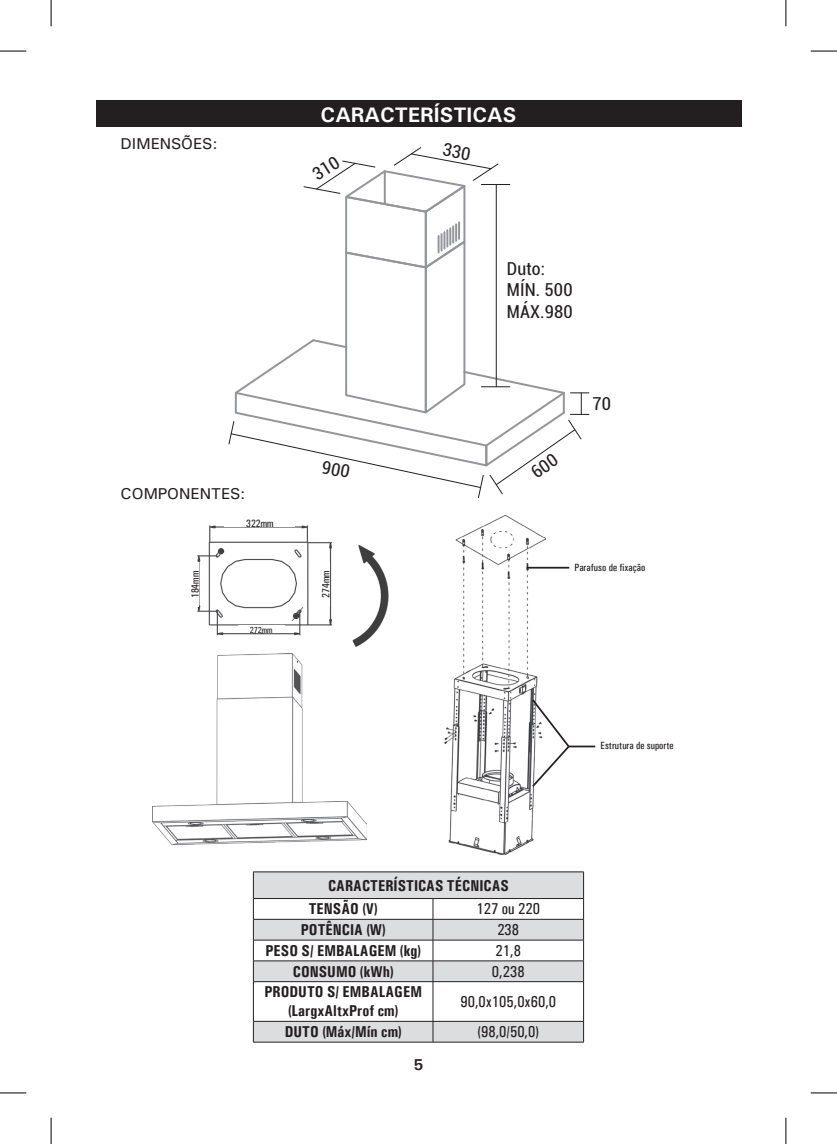
<style>
.page{position:relative;width:837px;height:1144px;background:#fff}
.page>*{position:absolute;margin:0;border:0;box-sizing:border-box;transform-origin:0 0}
.t1{font:700 21px "Univers";color:#fff}
.t2{font:condensed 17.85px/21.5px "Roboto";letter-spacing:.01em;color:#231f20}
.t3{font:700 15.75px/18.9px "Univers Condensed";color:#231f20;text-align:center}
.t4{font:15.75px "Univers Condensed";color:#231f20}
.t5{font:15.75px "Univers";color:#231f20}
.t6{font:700 15.75px "Univers";color:#231f20}
.t7{font:10.5px "Univers Condensed";color:#231f20}
.t8{font:8.75px "Univers Condensed";color:#231f20}
</style>
<div class="page">
<img style="left:197px;top:525px;width:192px;height:122px">
<img style="left:152px;top:653px;width:214px;height:191px">
<div style="left:96px;top:101px;width:645px;height:26px;background:#231f20"></div>
<div style="left:225px;top:513px;width:70px;height:14px;background:#fff"></div>
<div style="left:185px;top:562px;width:14px;height:45px;background:#fff"></div>
<div style="left:315px;top:562px;width:14px;height:45px;background:#fff"></div>
<div style="left:238px;top:626px;width:46px;height:7px;background:#fff"></div>
<img style="left:444px;top:516px;width:101px;height:338px">
<hr style="left:526px;top:567px;width:43px;height:2px;background:#231f20">
<svg style="left:530px;top:697px;width:65px;height:92px"></svg>
<svg style="left:254px;top:872px;width:329px;height:170px;fill:#dcdddf"></svg>
<svg style="left:253px;top:872px;width:1px;height:109px"></svg>
<hr style="left:253px;top:982px;width:1px;height:39px;background:#231f20">
<svg style="left:253px;top:1022px;width:1px;height:20px"></svg>
<hr style="left:253px;top:871px;width:180px;height:1px;background:#231f20">
<hr style="left:433px;top:871px;width:150px;height:1px;background:#231f20">
<hr style="left:253px;top:898px;width:180px;height:1px;background:#231f20">
<hr style="left:253px;top:919px;width:180px;height:1px;background:#231f20">
<hr style="left:253px;top:940px;width:180px;height:1px;background:#231f20">
<hr style="left:253px;top:960px;width:180px;height:1px;background:#231f20">
<hr style="left:253px;top:981px;width:180px;height:1px;background:#231f20">
<hr style="left:253px;top:1021px;width:180px;height:1px;background:#231f20">
<hr style="left:253px;top:1042px;width:180px;height:1px;background:#231f20">
<svg style="left:432px;top:899px;width:1px;height:82px"></svg>
<hr style="left:432px;top:982px;width:1px;height:39px;background:#231f20">
<svg style="left:432px;top:1021px;width:1px;height:21px"></svg>
<svg style="left:583px;top:872px;width:1px;height:109px"></svg>
<hr style="left:583px;top:982px;width:1px;height:39px;background:#231f20">
<svg style="left:583px;top:1021px;width:1px;height:21px"></svg>
<hr style="left:433px;top:898px;width:150px;height:1px;background:#231f20">
<hr style="left:433px;top:919px;width:150px;height:1px;background:#231f20">
<hr style="left:433px;top:940px;width:150px;height:1px;background:#231f20">
<hr style="left:433px;top:960px;width:150px;height:1px;background:#231f20">
<hr style="left:433px;top:981px;width:150px;height:1px;background:#231f20">
<hr style="left:433px;top:1021px;width:150px;height:1px;background:#231f20">
<hr style="left:433px;top:1042px;width:150px;height:1px;background:#231f20">
<svg style="left:0;top:51px;width:26px;height:1px"></svg>
<svg style="left:810px;top:51px;width:26px;height:1px"></svg>
<svg style="left:0;top:1092px;width:26px;height:1px"></svg>
<svg style="left:810px;top:1092px;width:26px;height:1px"></svg>
<svg style="left:51px;top:0;width:1px;height:26px"></svg>
<svg style="left:51px;top:1118px;width:1px;height:26px"></svg>
<svg style="left:785px;top:0;width:1px;height:26px"></svg>
<svg style="left:785px;top:1118px;width:1px;height:26px"></svg>
<svg style="left:228px;top:147px;width:360px;height:352px"></svg>
<p class="t5" style="left:121px;top:134px;width:99px">DIMENSÕES:</p>
<p class="t5" style="left:121px;top:483px;width:126px">COMPONENTES:</p>
<p class="t7" style="left:246px;top:517px;width:29px">322mm</p>
<p class="t1" style="left:320px;top:102px;width:197px">CARACTERÍSTICAS</p>
<p class="t2" style="left:506px;top:257px;width:67px">Duto:<br>MÍN. 500<br>MÁX.980</p>
<p class="t2" style="left:592px;top:393px;width:20px">70</p>
<p class="t7" style="left:189px;top:598px;width:29px;rotate:-90deg">184mm</p>
<p class="t7" style="left:319px;top:598px;width:29px;rotate:-90deg">274mm</p>
<p class="t8" style="left:250px;top:625px;width:24px">272mm</p>
<p class="t7" style="left:574px;top:561px;width:72px">Parafuso de fixação</p>
<p class="t7" style="left:600px;top:740px;width:75px">Estrutura de suporte</p>
<p class="t3" style="left:328px;top:876px;width:182px">CARACTERÍSTICAS TÉCNICAS</p>
<p class="t3" style="left:308px;top:899px;width:70px">TENSÃO (V)</p>
<p class="t4" style="left:476px;top:900px;width:65px">127 ou 220</p>
<p class="t3" style="left:300px;top:920px;width:86px">POTÊNCIA (W)</p>
<p class="t4" style="left:497px;top:920px;width:23px">238</p>
<p class="t3" style="left:265px;top:941px;width:157px">PESO S/ EMBALAGEM (kg)</p>
<p class="t4" style="left:495px;top:941px;width:27px">21,8</p>
<p class="t3" style="left:293px;top:962px;width:102px">CONSUMO (kWh)</p>
<p class="t4" style="left:492px;top:962px;width:34px">0,238</p>
<p class="t3" style="left:264px;top:982px;width:159px">PRODUTO S/ EMBALAGEM (LargxAltxProf cm)</p>
<p class="t4" style="left:460px;top:992px;width:97px">90,0x105,0x60,0</p>
<p class="t3" style="left:284px;top:1022px;width:118px">DUTO (Máx/Mín cm)</p>
<p class="t4" style="left:477px;top:1022px;width:63px">(98,0/50,0)</p>
<p class="t6" style="left:413px;top:1055px;width:11px">5</p>
</div>
